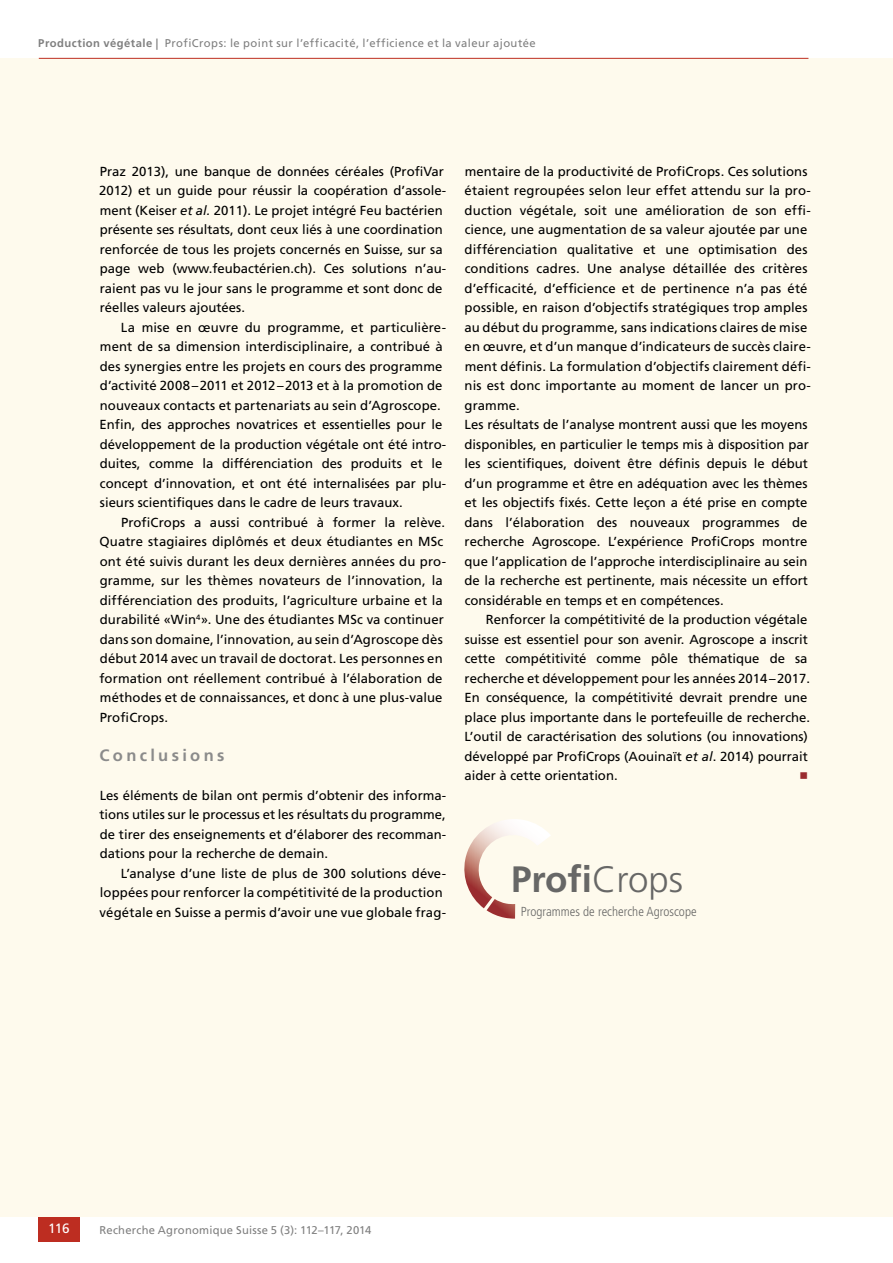
<style>
.page{position:relative;width:893px;height:1263px;background:#fff}
.page>*{position:absolute;margin:0;border:0;box-sizing:border-box;transform-origin:0 0}
.t1{font:700 36.75px "Frutiger LT";color:#676766}
.t2{font:700 16.5px "Frutiger LT Std";letter-spacing:.2em;color:#8b8b8b}
.t3{font:13.5px "Frutiger LT Std";color:#fff}
.t4{font:13.2px/19.5px "Frutiger LT Std";color:#000}
.t5{font:13.2px "Universal Newswith Comm Pi";color:#9a2b2f}
.t6{font:300 condensed 13.05px "Frutiger LT";color:#676766}
.t7{font:11.25px "Frutiger LT Std";letter-spacing:.035em;color:#808080}
.s1{font-weight:700}
.s2{font-style:italic}
.s3{font-weight:300}
</style>
<div class="page">
<hr style="left:38px;top:1216px;width:770px;height:1px;background:#bd2d21">
<div style="left:38px;top:1216px;width:42px;height:26px;background:#bd2d21"></div>
<div style="left:0;top:58px;width:893px;height:1158px;background:#fefaed"></div>
<hr style="left:39px;top:58px;width:769px;height:1px;background:#bd2d21">
<svg style="left:464px;top:819px;width:87px;height:100px"></svg>
<p class="t7" style="left:38px;top:36px;width:499px"><span class="s1">Production végétale |</span> ProfiCrops: le point sur l’efficacité, l’efficience et la valeur ajoutée</p>
<p class="t4" style="left:464px;top:161px;width:348px">mentaire de la productivité de ProfiCrops. Ces solutions étaient regroupées selon leur effet attendu sur la pro&shy;duction végétale, soit une amélioration de son effi&shy;cience, une augmentation de sa valeur ajoutée par une différenciation qualitative et une optimisation des conditions cadres. Une analyse détaillée des critères d’efficacité, d’efficience et de pertinence n’a pas été possible, en raison d’objectifs stratégiques trop amples au début du programme, sans indications claires de mise en œuvre, et d’un manque d’indicateurs de succès claire&shy;ment définis. La formulation d’objectifs clairement défi&shy;nis est donc importante au moment de lancer un pro&shy;gramme.<br>Les résultats de l’analyse montrent aussi que les moyens disponibles, en particulier le temps mis à disposition par les scientifiques, doivent être définis depuis le début d’un programme et être en adéquation avec les thèmes et les objectifs fixés. Cette leçon a été prise en compte dans l’élaboration des nouveaux programmes de recherche Agroscope. L’expérience ProfiCrops montre que l’application de l’approche interdisciplinaire au sein de la recherche est pertinente, mais nécessite un effort considérable en temps et en compétences.</p>
<p class="t4" style="left:464px;top:610px;width:347px;text-indent:21px">Renforcer la compétitivité de la production végétale suisse est essentiel pour son avenir. Agroscope a inscrit cette compétitivité comme pôle thématique de sa recherche et développement pour les années 2014–2017.<br>En conséquence, la compétitivité devrait prendre une place plus importante dans le portefeuille de recherche.<br>L’outil de caractérisation des solutions (ou innovations) développé par ProfiCrops (Aouinaït <span class="s2">et al</span>. 2014) pourrait aider à cette orientation.</p>
<p class="t4" style="left:99px;top:161px;width:348px">Praz 2013), une banque de données céréales (ProfiVar 2012) et un guide pour réussir la coopération d’assole&shy;ment (Keiser <span class="s2">et al.</span> 2011). Le projet intégré Feu bactérien présente ses résultats, dont ceux liés à une coordination renforcée de tous les projets concernés en Suisse, sur sa page web (www.feubactérien.ch). Ces solutions n’au&shy;raient pas vu le jour sans le programme et sont donc de réelles valeurs ajoutées.</p>
<p class="t4" style="left:100px;top:317px;width:348px;text-indent:21px">La mise en œuvre du programme, et particulière&shy;ment de sa dimension interdisciplinaire, a contribué à des synergies entre les projets en cours des programme d’activité 2008–2011 et 2012–2013 et à la promotion de nouveaux contacts et partenariats au sein d’Agroscope.<br>Enfin, des approches novatrices et essentielles pour le développement de la production végétale ont été intro&shy;duites, comme la différenciation des produits et le concept d’innovation, et ont été internalisées par plu&shy;sieurs scientifiques dans le cadre de leurs travaux.</p>
<p class="t4" style="left:99px;top:512px;width:348px;text-indent:22px">ProfiCrops a aussi contribué à former la relève.<br>Quatre stagiaires diplômés et deux étudiantes en MSc ont été suivis durant les deux dernières années du pro&shy;gramme, sur les thèmes novateurs de l’innovation, la différenciation des produits, l’agriculture urbaine et la durabilité «Win<sup>4</sup>». Une des étudiantes MSc va continuer dans son domaine, l’innovation, au sein d’Agroscope dès début 2014 avec un travail de doctorat. Les personnes en formation ont réellement contribué à l’élaboration de méthodes et de connaissances, et donc à une plus-value ProfiCrops.</p>
<p class="t2" style="left:100px;top:745px;width:126px">Conclusions</p>
<p class="t4" style="left:99px;top:785px;width:348px;text-align:justify">Les éléments de bilan ont permis d’obtenir des informa&shy;tions utiles sur le processus et les résultats du programme, de tirer des enseignements et d’élaborer des recomman&shy;dations pour la recherche de demain.</p>
<p class="t4" style="left:100px;top:863px;width:348px;text-indent:21px">L’analyse d’une liste de plus de 300 solutions déve&shy;loppées pour renforcer la compétitivité de la production végétale en Suisse a permis d’avoir une vue globale frag-</p>
<h1 class="t1" style="left:511px;top:857px;width:173px">Profi<span class="s3">Crops</span></h1>
<p class="t5" style="left:800px;top:770px;width:9px">n</p>
<p class="t6" style="left:521px;top:904px;width:177px">Programmes de recherche Agroscope</p>
<p class="t3" style="left:48px;top:1221px;width:23px">116</p>
<p class="t7" style="left:99px;top:1223px;width:273px">Recherche Agronomique Suisse 5 (3): 112–117, 2014</p>
</div>
